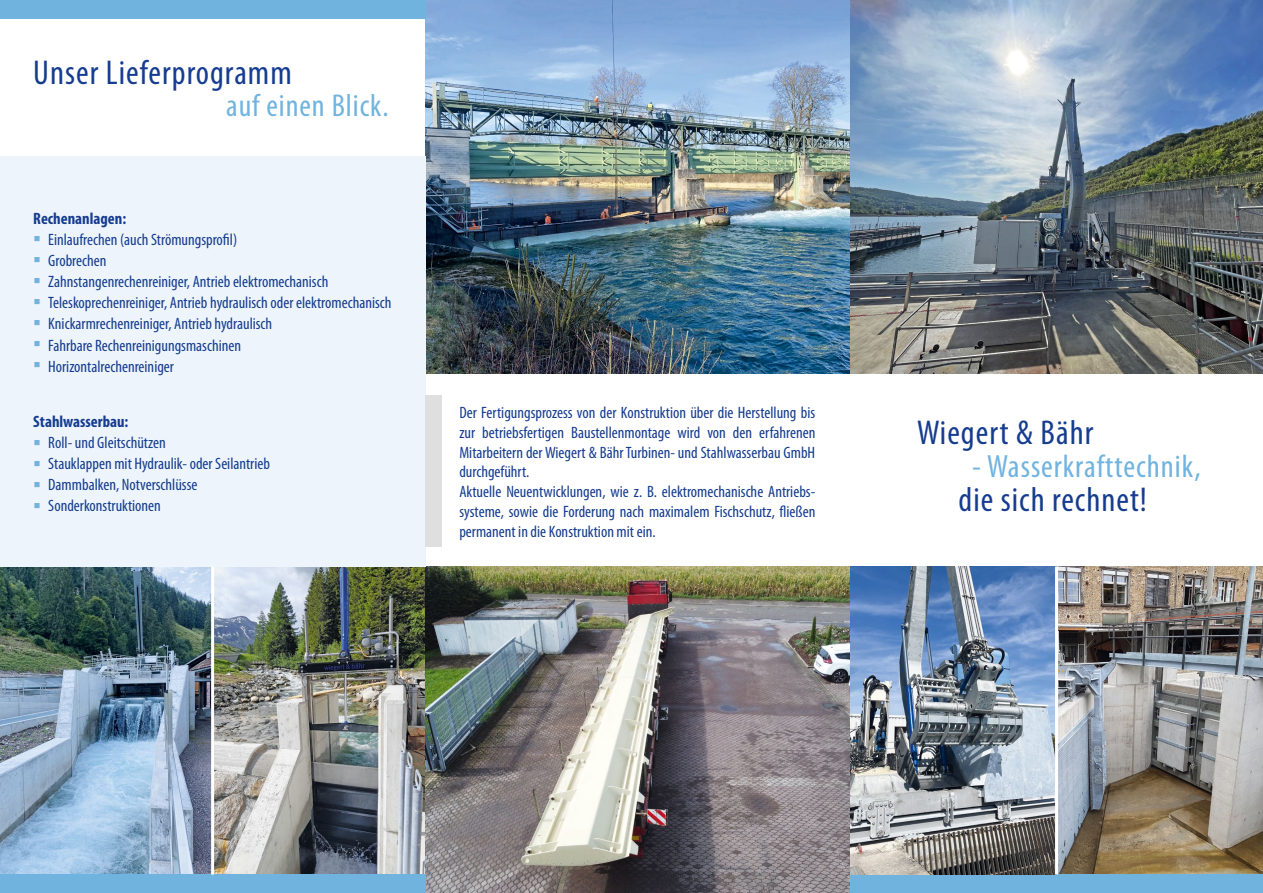
<style>
.page{position:relative;width:1263px;height:893px;background:#fff}
.page>*{position:absolute;margin:0;border:0;box-sizing:border-box;transform-origin:0 0}
.t1{font:condensed 34.65px "Myriad Pro";letter-spacing:.03em;color:#153c8f}
.t2{font:condensed 32.25px "Myriad Pro";letter-spacing:.03em;color:#71b3df}
.t3{font:condensed 31.65px "Myriad Pro";letter-spacing:.03em;color:#71b3df}
.t4{font:condensed 16.5px/19.8px "Myriad Pro";color:#153c8f}
.t5{font:700 condensed 16.5px "Myriad Pro";color:#153c8f}
.s1{font-family:"Arial Narrow";font-stretch:normal;font-size:22.5px;color:#71b3df}
</style>
<div class="page">
<img style="left:214px;top:567px;width:211px;height:307px">
<img style="left:0;top:567px;width:211px;height:307px">
<img style="left:425px;top:567px;width:425px;height:326px">
<img style="left:425px;top:0;width:838px;height:374px">
<div style="left:0;top:0;width:425px;height:18px;background:#71b3df"></div>
<div style="left:0;top:156px;width:425px;height:411px;background:#edf4fb"></div>
<img style="left:850px;top:567px;width:413px;height:307px">
<div style="left:0;top:874px;width:425px;height:19px;background:#71b3df"></div>
<div style="left:850px;top:874px;width:413px;height:19px;background:#71b3df"></div>
<div style="left:425px;top:395px;width:17px;height:152px;background:#dfdfe0"></div>
<hr style="left:1055px;top:567px;width:3px;height:307px;background:#fff">
<h1 class="t1" style="left:33px;top:52px;width:260px">Unser Lieferprogramm</h1>
<h3 class="t3" style="left:226px;top:87px;width:164px">auf einen Blick.</h3>
<p class="t5" style="left:33px;top:208px;width:94px">Rechenanlagen:</p>
<p class="t4" style="left:33px;top:229px;width:205px"><span class="s1">▪</span> Einlaufrechen (auch Strömungsprofil)</p>
<p class="t4" style="left:33px;top:250px;width:75px"><span class="s1">▪</span> Grobrechen</p>
<p class="t4" style="left:33px;top:271px;width:297px"><span class="s1">▪</span> Zahnstangenrechenreiniger, Antrieb elektromechanisch</p>
<p class="t4" style="left:33px;top:292px;width:360px"><span class="s1">▪</span> Teleskoprechenreiniger, Antrieb hydraulisch oder elektromechanisch</p>
<p class="t4" style="left:33px;top:313px;width:240px"><span class="s1">▪</span> Knickarmrechenreiniger, Antrieb hydraulisch</p>
<p class="t4" style="left:33px;top:335px;width:209px"><span class="s1">▪</span> Fahrbare Rechenreinigungsmaschinen</p>
<p class="t4" style="left:33px;top:356px;width:142px"><span class="s1">▪</span> Horizontalrechenreiniger</p>
<p class="t5" style="left:33px;top:411px;width:97px">Stahlwasserbau:</p>
<p class="t4" style="left:33px;top:432px;width:134px"><span class="s1">▪</span> Roll- und Gleitschützen</p>
<p class="t4" style="left:33px;top:453px;width:238px"><span class="s1">▪</span> Stauklappen mit Hydraulik- oder Seilantrieb</p>
<p class="t4" style="left:33px;top:474px;width:166px"><span class="s1">▪</span> Dammbalken, Notverschlüsse</p>
<p class="t4" style="left:33px;top:495px;width:129px"><span class="s1">▪</span> Sonderkonstruktionen</p>
<p class="t4" style="left:459px;top:402px;width:357px">Der Fertigungsprozess von der Konstruktion über die Herstellung bis zur betriebsfertigen Baustellenmontage wird von den erfahrenen Mitarbeitern der Wiegert &amp; Bähr Turbinen- und Stahlwasserbau GmbH durchgeführt.<br>Aktuelle Neuentwicklungen, wie z. B. elektromechanische Antriebs&shy;systeme, sowie die Forderung nach maximalem Fischschutz, fließen permanent in die Konstruktion mit ein.</p>
<h1 class="t1" style="left:917px;top:412px;width:178px">Wiegert &amp; Bähr</h1>
<h2 class="t2" style="left:972px;top:447px;width:230px">- Wasserkrafttechnik,</h2>
<h1 class="t1" style="left:958px;top:479px;width:190px">die sich rechnet!</h1>
</div>
